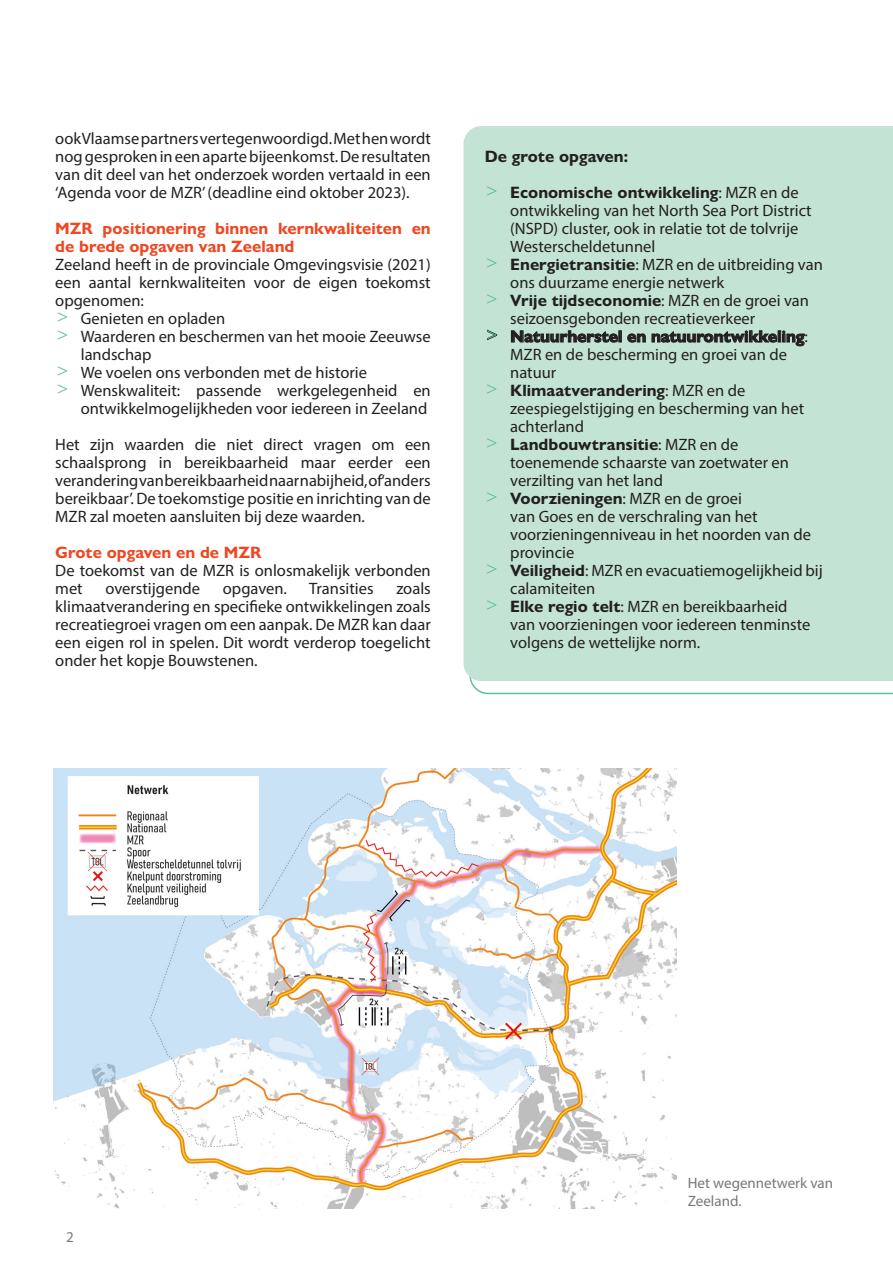
<style>
.page{position:relative;width:893px;height:1263px;background:#fff}
.page>*{position:absolute;margin:0;border:0;box-sizing:border-box;transform-origin:0 0}
.Lopende_tekst{font:16.5px/18px "Myriad Pro";color:#231f20}
.Tussenkop{font:700 16.5px/18px "Gill Sans Nova";color:#ef4722}
.Tussenkop_zwart{font:700 16.5px "Gill Sans Nova";color:#231f20}
.Bijschrift{font:15px/18px "Myriad Pro";color:#787878}
.s1{font-family:"Gill Sans Nova";font-weight:300;font-size:21px;color:#5ec199}
.s2{font-family:"Gill Sans Nova";font-weight:700}
.s3{font-family:"Gill Sans Nova";font-weight:300;font-size:21px}
</style>
<div class="page">
<div style="left:463px;top:126px;width:430px;height:555px;background:#c3e4d5"></div>
<img style="left:54px;top:769px;width:623px;height:440px">
<p class="Lopende_tekst" style="left:55px;top:129px;width:377px;text-align:justify">ook Vlaamse partners vertegenwoordigd. Met hen wordt nog gesproken in een aparte bijeenkomst. De resultaten van dit deel van het onderzoek worden vertaald in een ‘Agenda voor de MZR’ (deadline eind oktober 2023).</p>
<p class="Tussenkop" style="left:55px;top:219px;width:377px">MZR positionering binnen kernkwaliteiten en de brede opgaven van Zeeland</p>
<p class="Lopende_tekst" style="left:55px;top:255px;width:377px;text-align:justify">Zeeland heeft in de provinciale Omgevingsvisie (2021) een aantal kernkwaliteiten voor de eigen toekomst opgenomen:</p>
<p class="Lopende_tekst" style="left:57px;top:309px;width:170px"><span class="s1">&gt;</span> Genieten en opladen</p>
<p class="Lopende_tekst" style="left:81px;top:327px;width:351px;text-indent:-24px"><span class="s1">&gt;</span> Waarderen en beschermen van het mooie Zeeuwse landschap</p>
<p class="Lopende_tekst" style="left:57px;top:363px;width:311px"><span class="s1">&gt;</span> We voelen ons verbonden met de historie</p>
<p class="Lopende_tekst" style="left:57px;top:381px;width:375px;text-align:right"><span class="s1">&gt;</span> Wenskwaliteit: passende werkgelegenheid en ontwikkelmogelijkheden voor iedereen in Zeeland</p>
<p class="Lopende_tekst" style="left:55px;top:435px;width:377px;text-align:justify">Het zijn waarden die niet direct vragen om een schaalsprong in bereikbaarheid maar eerder een verandering van bereikbaarheid naar nabijheid, of ‘anders bereikbaar’. De toekomstige positie en inrichting van de MZR zal moeten aansluiten bij deze waarden.</p>
<p class="Tussenkop" style="left:55px;top:543px;width:208px">Grote opgaven en de MZR</p>
<p class="Lopende_tekst" style="left:55px;top:561px;width:377px">De toekomst van de MZR is onlosmakelijk verbonden met</p>
<p class="Lopende_tekst" style="left:55px;top:579px;width:377px;text-align:justify;text-indent:341px">zoals klimaatverandering en specifeke ontwikkelingen zoals recreatiegroei vragen om een aanpak. De MZR kan daar een eigen rol in spelen. Dit wordt verderop toegelicht onder het kopje Bouwstenen.</p>
<p class="Lopende_tekst" style="left:106px;top:579px;width:96px">overstijgende</p>
<p class="Lopende_tekst" style="left:223px;top:579px;width:66px">opgaven.</p>
<p class="Lopende_tekst" style="left:309px;top:579px;width:66px">Transities</p>
<p class="Tussenkop_zwart" style="left:485px;top:146px;width:145px">De grote opgaven:</p>
<p class="Lopende_tekst" style="left:510px;top:183px;width:303px;text-indent:-24px"><span class="s1">&gt;</span> <span class="s2">Economische ontwikkeling</span>: MZR en de ontwikkeling van het North Sea Port District (NSPD) cluster, ook in relatie tot de tolvrije Westerscheldetunnel</p>
<p class="Lopende_tekst" style="left:510px;top:255px;width:314px;text-indent:-24px"><span class="s1">&gt;</span> <span class="s2">Energietransitie</span>: MZR en de uitbreiding van ons duurzame energie netwerk</p>
<p class="Lopende_tekst" style="left:510px;top:291px;width:300px;text-indent:-24px"><span class="s1">&gt;</span> <span class="s2">Vrije tijdseconomie</span>: MZR en de groei van seizoensgebonden recreatieverkeer</p>
<p class="Lopende_tekst" style="left:510px;top:327px;width:299px;text-indent:-24px"><span class="s3">&gt;</span> <span class="s2">Natuurherstel en natuurontwikkeling</span>:<br>MZR en de bescherming en groei van de natuur</p>
<p class="Lopende_tekst" style="left:510px;top:381px;width:295px;text-indent:-24px"><span class="s1">&gt;</span> <span class="s2">Klimaatverandering</span>: MZR en de zeespiegelstijging en bescherming van het achterland</p>
<p class="Lopende_tekst" style="left:510px;top:435px;width:280px;text-indent:-24px"><span class="s1">&gt;</span> <span class="s2">Landbouwtransitie</span>: MZR en de toenemende schaarste van zoetwater en verzilting van het land</p>
<p class="Lopende_tekst" style="left:510px;top:489px;width:302px;text-indent:-24px"><span class="s1">&gt;</span> <span class="s2">Voorzieningen</span>: MZR en de groei<br>van Goes en de verschraling van het voorzieningenniveau in het noorden van de provincie</p>
<p class="Lopende_tekst" style="left:510px;top:561px;width:314px;text-indent:-24px"><span class="s1">&gt;</span> <span class="s2">Veiligheid</span>: MZR en evacuatiemogelijkheid bij calamiteiten</p>
<p class="Lopende_tekst" style="left:510px;top:597px;width:302px;text-indent:-24px"><span class="s1">&gt;</span> <span class="s2">Elke regio telt</span>: MZR en bereikbaarheid van voorzieningen voor iedereen tenminste volgens de wettelijke norm.</p>
<p class="Bijschrift" style="left:66px;top:1228px;width:9px">2</p>
<p class="Bijschrift" style="left:688px;top:1174px;width:147px">Het wegennetwerk van<br>Zeeland.</p>
</div>
